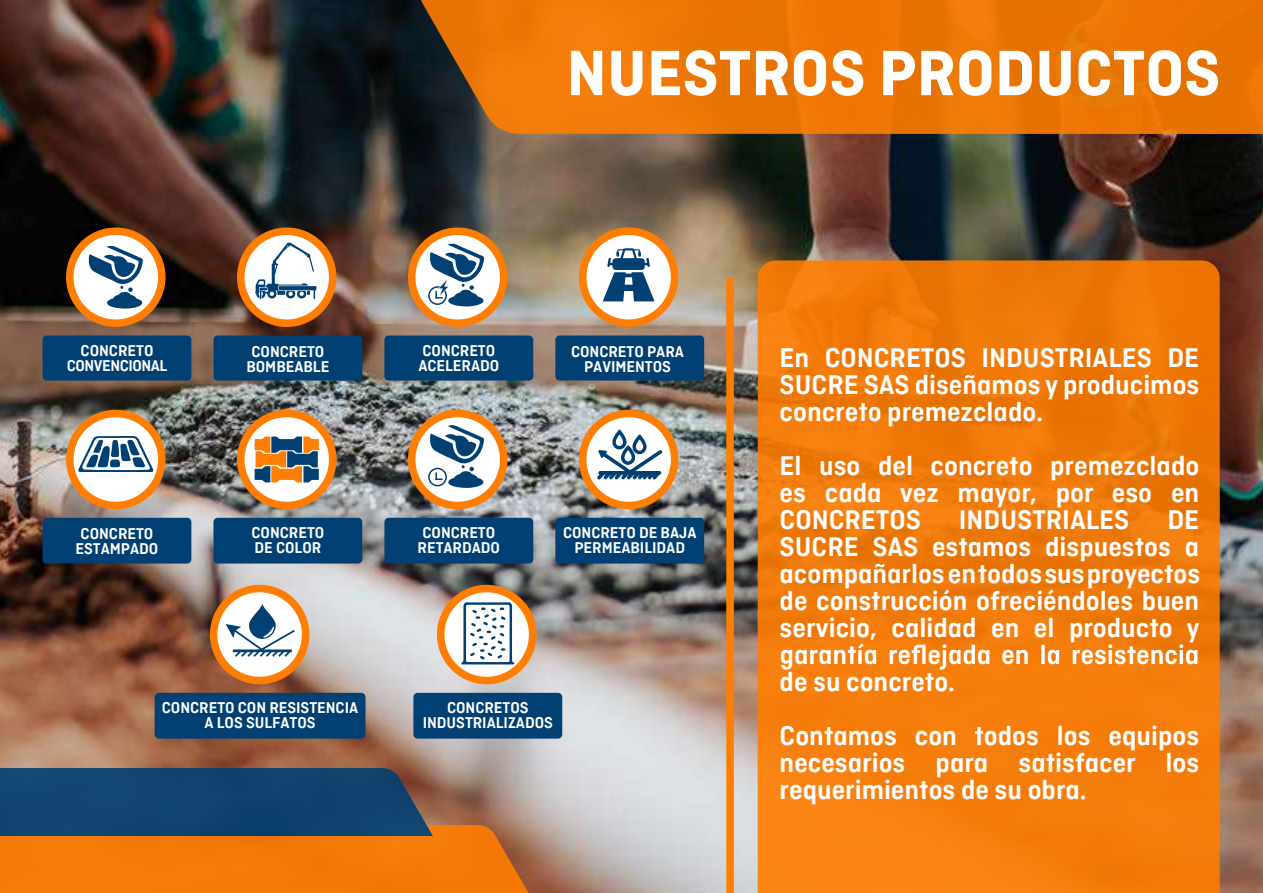
<style>
.page{position:relative;width:1263px;height:893px;background:#fff}
.page>*{position:absolute;margin:0;border:0;box-sizing:border-box;transform-origin:0 0}
.t1{font:700 67.5px "Ciutadella";color:#fff}
.t2{font:600 28.5px/27px "Ciutadella";color:#fff;text-align:justify}
.t3{font:600 16.5px/15px "Ciutadella";color:#fff;text-align:center}
.t4{font:600 16.5px/15px "Ciutadella";letter-spacing:-.03em;color:#fff;text-align:center}
</style>
<div class="page">
<img style="left:0;top:0;width:1263px;height:893px">
<svg style="left:421px;top:0;width:842px;height:134px;background:#e27206"></svg>
<svg style="left:758px;top:260px;width:462px;height:633px;background:#f17b09"></svg>
<svg style="left:781px;top:643px;width:416px;height:27px"></svg>
<div style="left:726px;top:281px;width:8px;height:612px;background:#ff7d00"></div>
<svg style="left:0;top:768px;width:528px;height:125px;background:#88613d"></svg>
<svg style="left:70px;top:231px;width:92px;height:92px"></svg>
<div style="left:66px;top:227px;width:100px;height:100px;border:8px solid #ff7d00;border-radius:50%"></div>
<svg style="left:89px;top:246px;width:54px;height:63px"></svg>
<svg style="left:412px;top:231px;width:92px;height:92px"></svg>
<div style="left:408px;top:227px;width:99px;height:100px;border:8px solid #ff7d00;border-radius:50%"></div>
<svg style="left:241px;top:231px;width:92px;height:92px"></svg>
<div style="left:237px;top:227px;width:99px;height:100px;border:8px solid #ff7d00;border-radius:50%"></div>
<svg style="left:583px;top:231px;width:92px;height:92px"></svg>
<div style="left:579px;top:227px;width:99px;height:100px;border:8px solid #ff7d00;border-radius:50%"></div>
<div style="left:43px;top:335px;width:148px;height:46px;background:#004073;border-radius:4px"></div>
<div style="left:384px;top:335px;width:149px;height:46px;background:#004073;border-radius:4px"></div>
<div style="left:213px;top:335px;width:149px;height:46px;background:#004073;border-radius:4px"></div>
<div style="left:555px;top:335px;width:149px;height:46px;background:#004073;border-radius:4px"></div>
<svg style="left:70px;top:413px;width:92px;height:92px"></svg>
<div style="left:66px;top:410px;width:100px;height:99px;border:8px solid #ff7d00;border-radius:50%"></div>
<svg style="left:412px;top:413px;width:92px;height:92px"></svg>
<div style="left:408px;top:410px;width:99px;height:99px;border:8px solid #ff7d00;border-radius:50%"></div>
<svg style="left:241px;top:413px;width:92px;height:92px"></svg>
<div style="left:237px;top:410px;width:99px;height:99px;border:8px solid #ff7d00;border-radius:50%"></div>
<svg style="left:583px;top:413px;width:92px;height:92px"></svg>
<div style="left:579px;top:410px;width:99px;height:99px;border:8px solid #ff7d00;border-radius:50%"></div>
<div style="left:43px;top:518px;width:148px;height:46px;background:#004073;border-radius:4px"></div>
<div style="left:384px;top:518px;width:149px;height:46px;background:#004073;border-radius:4px"></div>
<div style="left:213px;top:518px;width:149px;height:46px;background:#004073;border-radius:4px"></div>
<div style="left:555px;top:518px;width:149px;height:46px;background:#004073;border-radius:4px"></div>
<svg style="left:78px;top:436px;width:76px;height:36px"></svg>
<svg style="left:255px;top:436px;width:64px;height:46px;background:#94795a"></svg>
<svg style="left:441px;top:589px;width:92px;height:91px"></svg>
<div style="left:437px;top:585px;width:99px;height:99px;border:8px solid #ff7d00;border-radius:50%"></div>
<svg style="left:214px;top:589px;width:92px;height:91px"></svg>
<div style="left:210px;top:585px;width:99px;height:99px;border:8px solid #ff7d00;border-radius:50%"></div>
<div style="left:413px;top:693px;width:149px;height:46px;background:#004073;border-radius:4px"></div>
<div style="left:155px;top:693px;width:210px;height:46px;background:#004073;border-radius:4px"></div>
<div style="left:428px;top:468px;width:19px;height:18px;border:2px solid #004073;border-radius:50%"></div>
<svg style="left:430px;top:425px;width:54px;height:63px"></svg>
<div style="left:428px;top:286px;width:19px;height:19px;border:2px solid #004073;border-radius:50%"></div>
<svg style="left:596px;top:428px;width:68px;height:52px"></svg>
<svg style="left:226px;top:604px;width:69px;height:53px"></svg>
<svg style="left:461px;top:602px;width:53px;height:62px"></svg>
<svg style="left:430px;top:244px;width:54px;height:62px"></svg>
<svg style="left:255px;top:243px;width:61px;height:56px"></svg>
<svg style="left:603px;top:248px;width:52px;height:53px"></svg>
<h1 class="t1" style="left:566px;top:34px;width:655px">NUESTROS PRODUCTOS</h1>
<p class="t4" style="left:67px;top:343px;width:102px">CONCRETO<br>CONVENCIONAL</p>
<p class="t3" style="left:418px;top:343px;width:82px;text-align:left">CONCRETO<br>ACELERADO</p>
<p class="t3" style="left:246px;top:344px;width:84px">CONCRETO<br>BOMBEABLE</p>
<p class="t3" style="left:571px;top:344px;width:114px">CONCRETO PARA<br>PAVIMENTOS</p>
<p class="t3" style="left:251px;top:525px;width:74px;text-align:left">CONCRETO<br>DE COLOR</p>
<p class="t3" style="left:563px;top:525px;width:135px">CONCRETO DE BAJA<br>PERMEABILIDAD</p>
<p class="t3" style="left:75px;top:526px;width:84px">CONCRETO<br>ESTAMPADO</p>
<p class="t3" style="left:418px;top:525px;width:84px;text-align:left">CONCRETO<br>RETARDADO</p>
<p class="t3" style="left:162px;top:700px;width:198px">CONCRETO CON RESISTENCIA<br>A LOS SULFATOS</p>
<p class="t3" style="left:423px;top:700px;width:132px">CONCRETOS<br>INDUSTRIALIZADOS</p>
<p class="t2" style="left:780px;top:344px;width:421px">En CONCRETOS INDUSTRIALES DE SUCRE SAS diseñamos y producimos concreto premezclado.</p>
<p class="t2" style="left:780px;top:452px;width:421px">El uso del concreto premezclado es cada vez mayor, por eso en CONCRETOS</p>
<p class="t2" style="left:959px;top:506px;width:172px">INDUSTRIALES</p>
<p class="t2" style="left:780px;top:506px;width:422px;text-indent:388px">DE SUCRE SAS estamos dispuestos a acompañarlos entodos sus proyectos de construcción ofreciéndoles buen servicio, calidad en el producto y</p>
<p class="t2" style="left:780px;top:654px;width:421px;line-height:54px">de su concreto.<br>Contamos con todos los equipos</p>
<p class="t2" style="left:780px;top:749px;width:421px">necesarios para satisfacer los requerimientos de su obra.</p>
</div>
